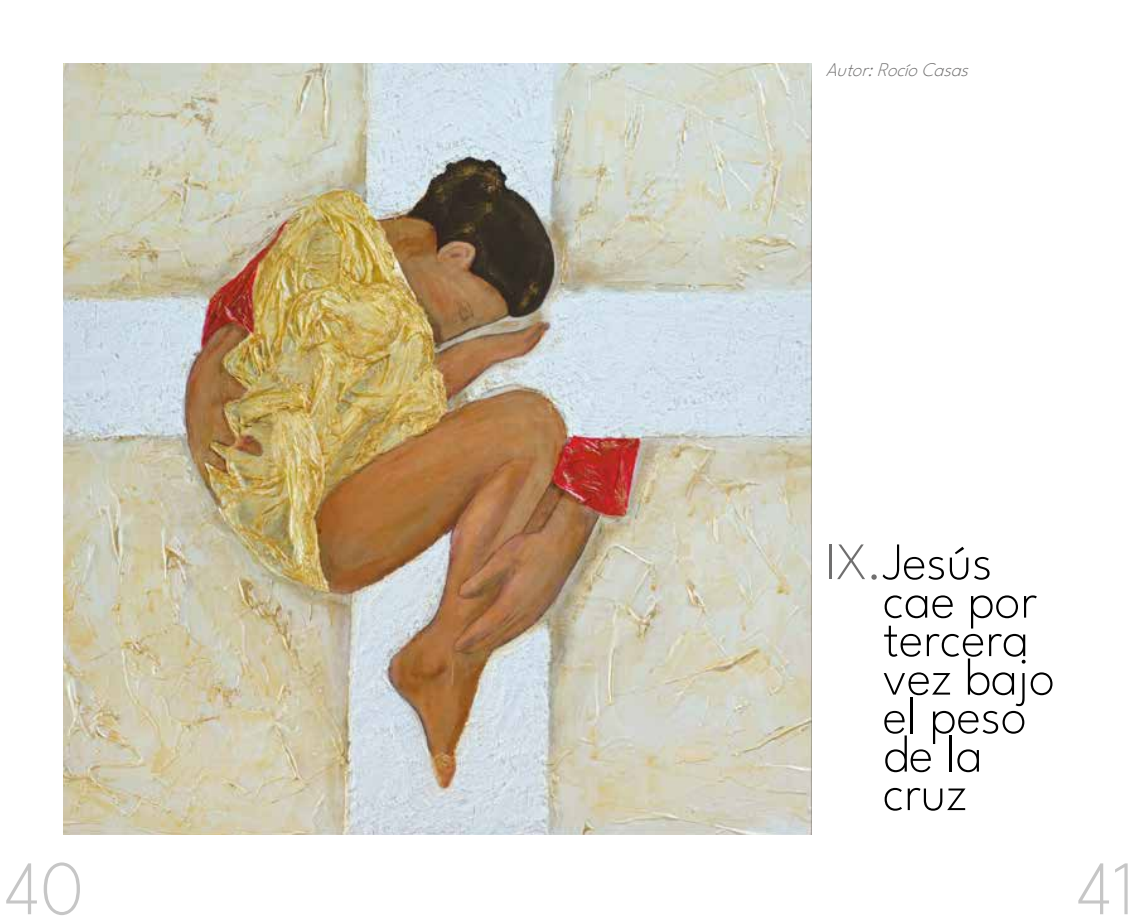
<style>
.page{position:relative;width:1141px;height:918px;background:#fff}
.page>*{position:absolute;margin:0;border:0;box-sizing:border-box;transform-origin:0 0}
.t1{font:100 77px "League Spartan";color:#c6c6c6}
.t2{font:100 52.5px/38.5px "League Spartan";color:#000}
.t3{font:italic 100 19.25px "League Spartan";color:#706f6f}
.s1{color:#706f6f}
</style>
<div class="page">
<img style="left:63px;top:63px;width:748px;height:772px">
<p class="t3" style="left:826px;top:56px;width:151px">Autor:RocíoCasas</p>
<p class="t2" style="left:883px;top:538px;width:174px;text-indent:-57px"><span class="s1">IX.</span>Jesús cae por tercera vez bajo el peso de la cruz</p>
<h1 class="t1" style="left:4px;top:832px;width:82px">40</h1>
<h1 class="t1" style="left:1076px;top:832px;width:60px">41</h1>
</div>
